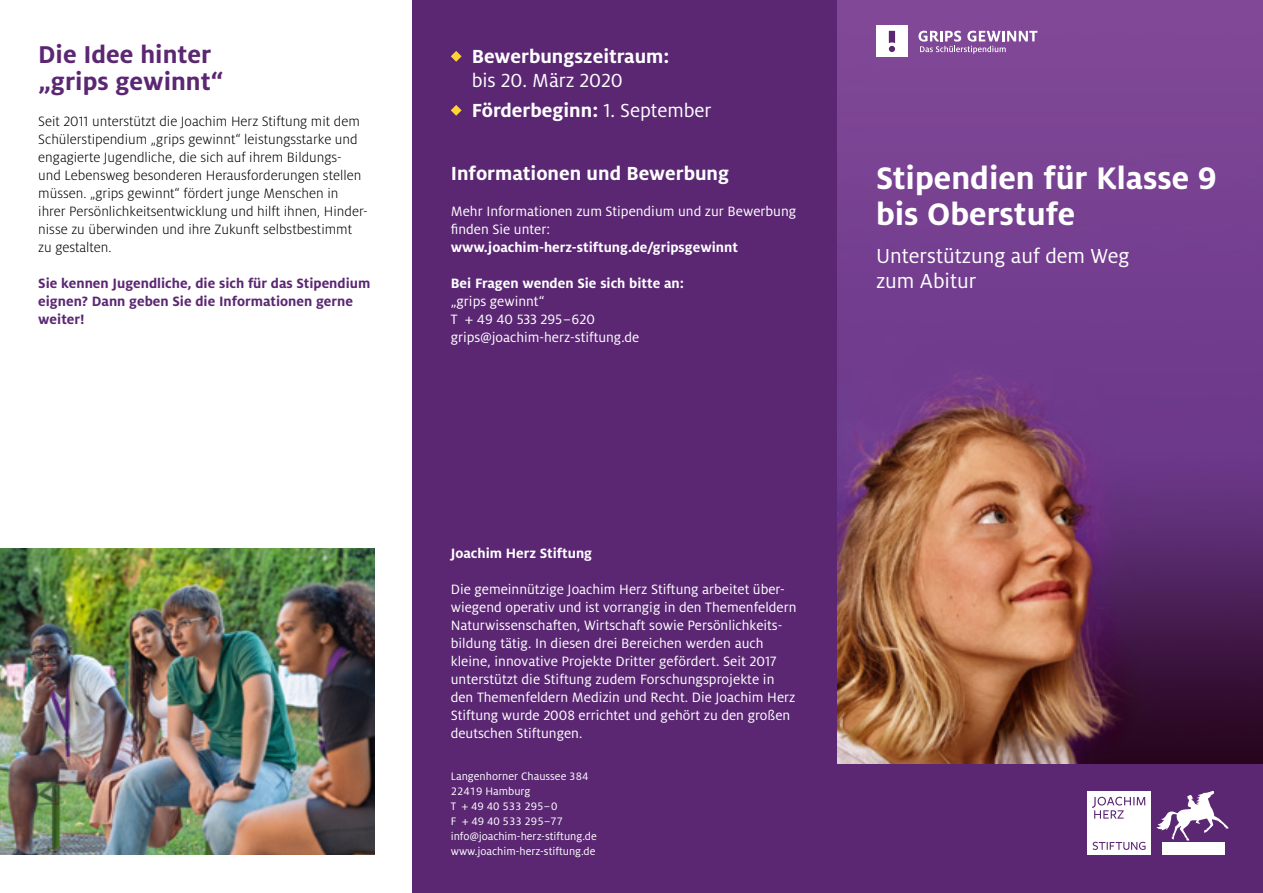
<style>
.page{position:relative;width:1263px;height:893px;background:#fff}
.page>*{position:absolute;margin:0;border:0;box-sizing:border-box;transform-origin:0 0}
.t1{font:700 34.5px/36px "Milo Pro";color:#fff}
.t2{font:700 27px/27px "Milo Pro";color:#5b2773}
.t3{font:22.5px/25.5px "Milo Pro";color:#fff}
.t4{font:700 21px "Milo Pro";color:#fff}
.t5{font:21px/30px "Milo Pro";color:#fff}
.t6{font:15px/18px "Milo Pro";color:#fff}
.t7{font:300 15px/18px "Milo Pro";color:#000}
.t8{font:700 15px/18px "Milo Pro";color:#5b2773}
.t9{font:700 15px "Milo Pro";color:#fff}
.t10{font:12px/15px "Milo Pro";color:#fff}
.s1{font-weight:700}
</style>
<div class="page">
<div style="left:412px;top:0;width:426px;height:893px;background:#5b2773"></div>
<img style="left:838px;top:0;width:425px;height:765px">
<div style="left:838px;top:765px;width:425px;height:128px;background:#5b2773"></div>
<div style="left:1087px;top:791px;width:64px;height:64px;background:#fff"></div>
<div style="left:1162px;top:842px;width:63px;height:13px;background:#fff"></div>
<svg style="left:1092px;top:797px;width:53px;height:22px"></svg>
<svg style="left:1093px;top:842px;width:52px;height:8px"></svg>
<svg style="left:1156px;top:791px;width:72px;height:50px"></svg>
<svg style="left:451px;top:51px;width:11px;height:11px"></svg>
<svg style="left:451px;top:105px;width:11px;height:11px"></svg>
<div style="left:876px;top:26px;width:32px;height:31px;background:#fff"></div>
<svg style="left:889px;top:31px;width:6px;height:21px"></svg>
<svg style="left:918px;top:31px;width:119px;height:23px"></svg>
<img style="left:0;top:549px;width:374px;height:306px">
<h2 class="t2" style="left:38px;top:41px;width:187px">Die Idee hinter „grips gewinnt“</h2>
<p class="t7" style="left:38px;top:112px;width:331px">Seit 2011 unterstützt die Joachim Herz Stiftung mit dem Schülerstipendium „grips gewinnt“ leistungsstarke und engagierte Jugendliche, die sich auf ihrem Bildungs&shy;und Lebensweg besonderen Herausforderungen stellen müssen. „grips gewinnt“ fördert junge Menschen in ihrer Persönlichkeitsentwicklung und hilft ihnen, Hinder&shy;nisse zu überwinden und ihre Zukunft selbstbestimmt zu gestalten.</p>
<p class="t8" style="left:38px;top:274px;width:334px">Sie kennen Jugendliche, die sich für das Stipendium eignen? Dann geben Sie die Informationen gerne weiter!</p>
<h3 class="t4" style="left:472px;top:44px;width:199px">Bewerbungszeitraum:</h3>
<h3 class="t5" style="left:472px;top:65px;width:242px">bis 20. März 2020<br><span class="s1">Förderbeginn:</span> 1. September</h3>
<h3 class="t4" style="left:451px;top:161px;width:280px">Informationen und Bewerbung</h3>
<p class="t6" style="left:451px;top:202px;width:347px">Mehr Informationen zum Stipendium und zur Bewerbung finden Sie unter:</p>
<p class="t9" style="left:451px;top:238px;width:289px">www.joachim-herz-stiftung.de/gripsgewinnt</p>
<p class="t9" style="left:451px;top:274px;width:235px">Bei Fragen wenden Sie sich bitte an:</p>
<p class="t6" style="left:451px;top:292px;width:190px">„grips gewinnt“<br>T + 49 40 533 295–620 grips@joachim-herz-stiftung.de</p>
<p class="t9" style="left:451px;top:544px;width:143px">Joachim Herz Stiftung</p>
<p class="t6" style="left:451px;top:580px;width:347px">Die gemeinnützige Joachim Herz Stiftung arbeitet über&shy;wiegend operativ und ist vorrangig in den Themenfeldern Naturwissenschaften, Wirtschaft sowie Persönlichkeits&shy;bildung tätig. In diesen drei Bereichen werden auch kleine, innovative Projekte Dritter gefördert. Seit 2017 unterstützt die Stiftung zudem Forschungsprojekte in den Themenfeldern Medizin und Recht. Die Joachim Herz Stiftung wurde 2008 errichtet und gehört zu den großen deutschen Stiftungen.</p>
<p class="t10" style="left:451px;top:768px;width:147px">Langenhorner Chaussee 384<br>22419 Hamburg<br>T + 49 40 533 295–0<br>F + 49 40 533 295–77 info@joachim-herz-stiftung.de www.joachim-herz-stiftung.de</p>
<h1 class="t1" style="left:876px;top:160px;width:342px">Stipendien für Klasse 9 bis Oberstufe</h1>
<h3 class="t3" style="left:876px;top:243px;width:255px">Unterstützung auf dem Weg zum Abitur</h3>
</div>
